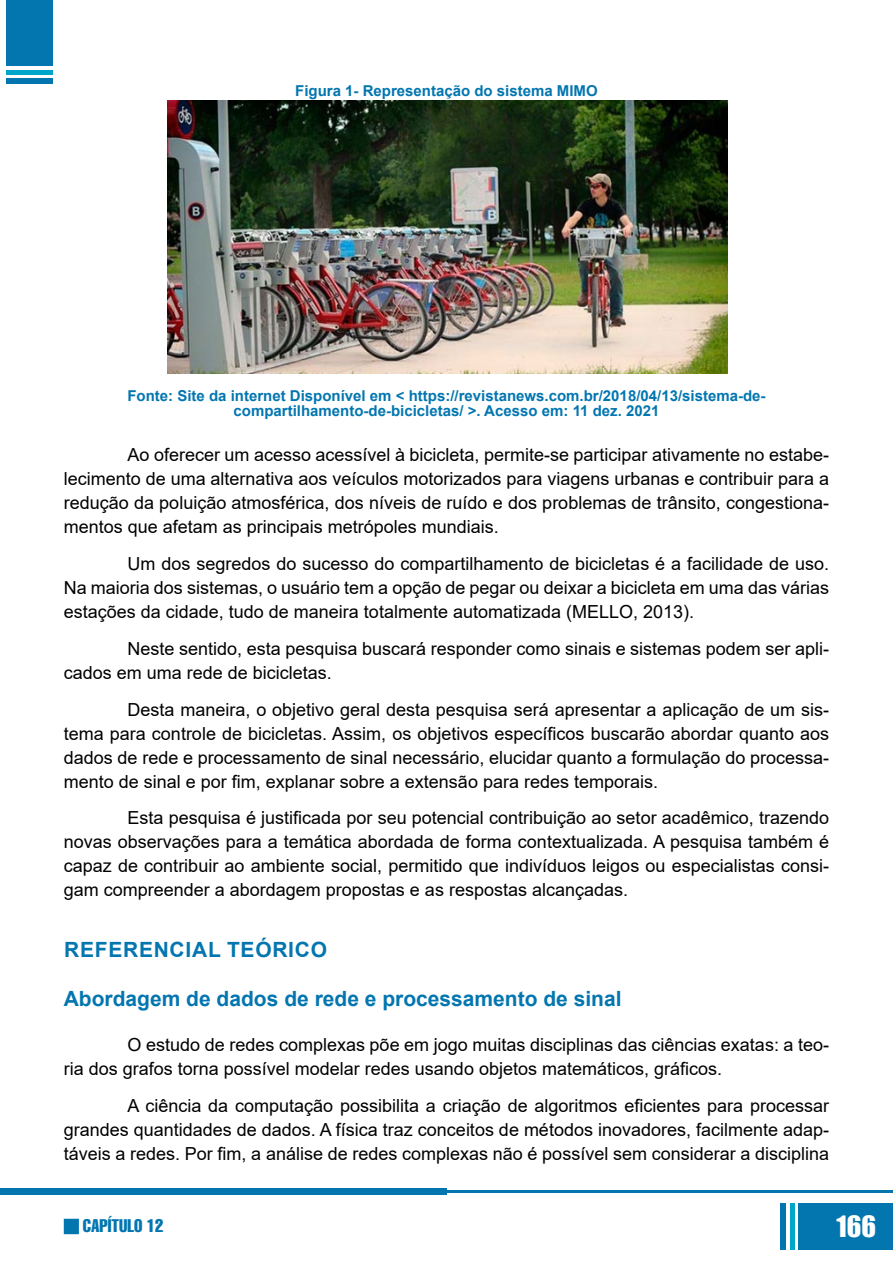
<style>
.page{position:relative;width:893px;height:1263px;background:#fff}
.page>*{position:absolute;margin:0;border:0;box-sizing:border-box;transform-origin:0 0}
.t1{font:27px "Impact";color:#fff}
.t2{font:700 21px "Arial";color:#0376b0}
.t3{font:700 21px "Arial";letter-spacing:.035em;color:#0376b0}
.t4{font:18px/24px "Arial";color:#000;text-align:justify}
.t5{font:extra-condensed 18px "Helvetica";color:#0376b0}
.t6{font:700 15px/15px "Arial";color:#0376b0;text-align:center}
</style>
<div class="page">
<div style="left:798px;top:1203px;width:95px;height:47px;background:#0376b0"></div>
<hr style="left:790px;top:1203px;width:4px;height:47px;background:#00a5ca">
<div style="left:780px;top:1203px;width:6px;height:47px;background:#0376b0"></div>
<div style="left:0;top:1188px;width:446px;height:7px;background:#0376b0"></div>
<hr style="left:446px;top:1191px;width:447px;height:2px;background:#0376b0">
<div style="left:6px;top:0;width:47px;height:66px;background:#0376b0"></div>
<div style="left:6px;top:70px;width:47px;height:5px;background:#00a5ca"></div>
<div style="left:6px;top:78px;width:47px;height:6px;background:#0376b0"></div>
<div style="left:64px;top:1219px;width:15px;height:15px;background:#0376b0;border:2px solid #0376b0"></div>
<img style="left:168px;top:101px;width:559px;height:273px">
<p class="t6" style="left:295px;top:83px;width:304px">Figura 1- Representação do sistema MIMO</p>
<p class="t6" style="left:127px;top:388px;width:640px">Fonte: Site da internet Disponível em &lt; https://revistanews.com.br/2018/04/13/sistema-de&shy;compartilhamento-de-bicicletas/ &gt;. Acesso em: 11 dez. 2021</p>
<p class="t4" style="left:64px;top:443px;width:767px;text-indent:64px">Ao oferecer um acesso acessível à bicicleta, permite-se participar ativamente no estabe&shy;lecimento de uma alternativa aos veículos motorizados para viagens urbanas e contribuir para a redução da poluição atmosférica, dos níveis de ruído e dos problemas de trânsito, congestiona&shy;mentos que afetam as principais metrópoles mundiais.</p>
<p class="t4" style="left:64px;top:552px;width:767px;text-indent:64px">Um dos segredos do sucesso do compartilhamento de bicicletas é a facilidade de uso.<br>Na maioria dos sistemas, o usuário tem a opção de pegar ou deixar a bicicleta em uma das várias estações da cidade, tudo de maneira totalmente automatizada (MELLO, 2013).</p>
<p class="t4" style="left:64px;top:636px;width:767px;text-indent:64px">Neste sentido, esta pesquisa buscará responder como sinais e sistemas podem ser apli&shy;cados em uma rede de bicicletas.</p>
<p class="t4" style="left:64px;top:697px;width:767px;text-indent:64px">Desta maneira, o objetivo geral desta pesquisa será apresentar a aplicação de um sis&shy;tema para controle de bicicletas. Assim, os objetivos específicos buscarão abordar quanto aos dados de rede e processamento de sinal necessário, elucidar quanto a formulação do processa&shy;mento de sinal e por fim, explanar sobre a extensão para redes temporais.</p>
<p class="t4" style="left:64px;top:806px;width:767px;text-indent:64px">Esta pesquisa é justificada por seu potencial contribuição ao setor acadêmico, trazendo novas observações para a temática abordada de forma contextualizada. A pesquisa também é capaz de contribuir ao ambiente social, permitido que indivíduos leigos ou especialistas consi&shy;gam compreender a abordagem propostas e as respostas alcançadas.</p>
<p class="t3" style="left:64px;top:935px;width:264px">REFERENCIAL TEÓRICO</p>
<p class="t2" style="left:64px;top:983px;width:559px">Abordagem de dados de rede e processamento de sinal</p>
<p class="t4" style="left:64px;top:1032px;width:767px;text-indent:64px">O estudo de redes complexas põe em jogo muitas disciplinas das ciências exatas: a teo&shy;ria dos grafos torna possível modelar redes usando objetos matemáticos, gráficos.</p>
<p class="t4" style="left:64px;top:1093px;width:767px;text-indent:64px">A ciência da computação possibilita a criação de algoritmos eficientes para processar grandes quantidades de dados. A física traz conceitos de métodos inovadores, facilmente adap&shy;táveis a redes. Por fim, a análise de redes complexas não é possível sem considerar a disciplina</p>
<p class="t5" style="left:83px;top:1214px;width:82px">CAPÍTULO 12</p>
<h1 class="t1" style="left:836px;top:1206px;width:41px">166</h1>
</div>
